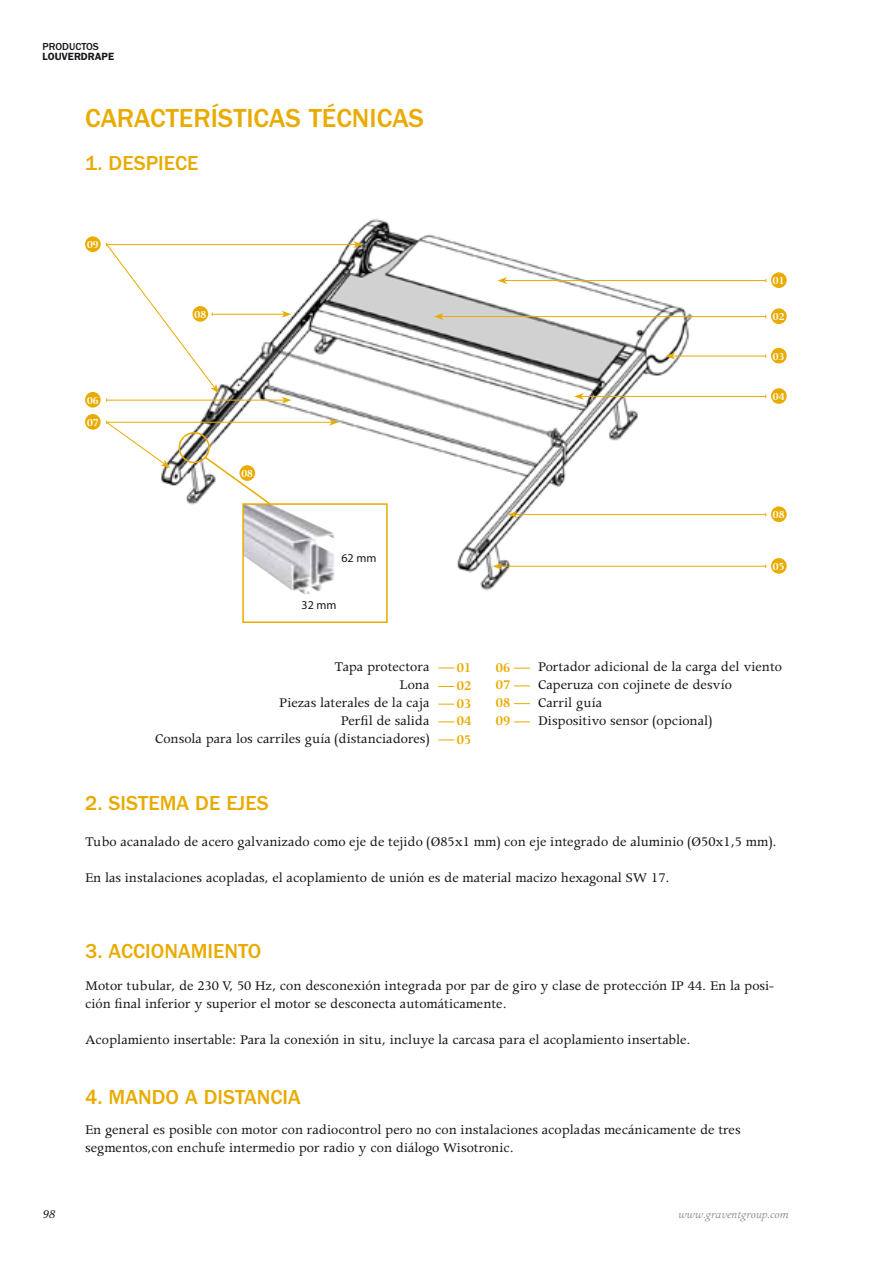
<style>
.page{position:relative;width:893px;height:1263px;background:#fff}
.page>*{position:absolute;margin:0;border:0;box-sizing:border-box;transform-origin:0 0}
.t1{font:500 27px "Franklin Gothic";color:#e9ab00}
.t2{font:500 21px "Franklin Gothic";color:#e9ab00}
.t3{font:15px/18px "Apollo";color:#1a171c}
.t4{font:600 15px/18px "Apollo";letter-spacing:.01em;color:#e9ab00;text-align:justify}
.t5{font:italic 13.5px "Apollo";color:#1a171c}
.t6{font:600 12px "Apollo";letter-spacing:.01em;color:#fff}
.t7{font:italic 12px "Apollo";color:#8e8d8b}
.t8{font:12px "Myriad Pro";color:#1a171c}
.t9{font:600 10.5px "Franklin Gothic";color:#1a171c}
.t10{font:500 10.5px "Franklin Gothic";color:#1a171c}
</style>
<div class="page">
<img style="left:161px;top:219px;width:535px;height:372px">
<hr style="left:505px;top:280px;width:261px;height:1px;background:#e9ab00">
<svg style="left:497px;top:277px;width:10px;height:7px"></svg>
<hr style="left:441px;top:316px;width:325px;height:1px;background:#e9ab00">
<svg style="left:434px;top:313px;width:9px;height:7px"></svg>
<hr style="left:673px;top:356px;width:93px;height:1px;background:#e9ab00">
<svg style="left:665px;top:353px;width:10px;height:6px"></svg>
<hr style="left:581px;top:396px;width:185px;height:1px;background:#e9ab00">
<svg style="left:574px;top:393px;width:10px;height:7px"></svg>
<hr style="left:515px;top:514px;width:251px;height:1px;background:#e9ab00">
<svg style="left:508px;top:511px;width:9px;height:7px"></svg>
<hr style="left:500px;top:566px;width:266px;height:1px;background:#e9ab00">
<svg style="left:493px;top:563px;width:9px;height:7px"></svg>
<div style="left:771px;top:272px;width:16px;height:16px;background:#e9ab00;border-radius:50%"></div>
<div style="left:771px;top:308px;width:16px;height:16px;background:#e9ab00;border-radius:50%"></div>
<div style="left:771px;top:348px;width:16px;height:15px;background:#e9ab00;border-radius:50%"></div>
<div style="left:771px;top:388px;width:16px;height:16px;background:#e9ab00;border-radius:50%"></div>
<div style="left:771px;top:506px;width:16px;height:16px;background:#e9ab00;border-radius:50%"></div>
<div style="left:771px;top:558px;width:16px;height:16px;background:#e9ab00;border-radius:50%"></div>
<hr style="left:107px;top:422px;width:225px;height:1px;background:#e9ab00">
<svg style="left:329px;top:419px;width:10px;height:7px"></svg>
<svg style="left:106px;top:421px;width:64px;height:47px"></svg>
<hr style="left:107px;top:400px;width:177px;height:1px;background:#e9ab00">
<svg style="left:282px;top:397px;width:9px;height:7px"></svg>
<hr style="left:212px;top:314px;width:72px;height:1px;background:#e9ab00">
<svg style="left:282px;top:311px;width:9px;height:7px"></svg>
<hr style="left:107px;top:244px;width:249px;height:1px;background:#e9ab00">
<svg style="left:353px;top:241px;width:10px;height:7px"></svg>
<svg style="left:106px;top:243px;width:113px;height:159px"></svg>
<div style="left:85px;top:414px;width:16px;height:16px;background:#e9ab00;border-radius:50%"></div>
<div style="left:85px;top:392px;width:16px;height:16px;background:#e9ab00;border-radius:50%"></div>
<div style="left:192px;top:306px;width:16px;height:16px;background:#e9ab00;border-radius:50%"></div>
<div style="left:85px;top:236px;width:16px;height:16px;background:#e9ab00;border-radius:50%"></div>
<img style="left:245px;top:506px;width:89px;height:89px">
<div style="left:242px;top:503px;width:146px;height:120px;border:2px solid #e9ab00"></div>
<svg style="left:203px;top:455px;width:69px;height:51px"></svg>
<div style="left:179px;top:432px;width:31px;height:31px;border:2px solid #e9ab00;border-radius:50%"></div>
<div style="left:239px;top:465px;width:16px;height:16px;background:#e9ab00;border-radius:50%"></div>
<svg style="left:514px;top:668px;width:16px;height:1px"></svg>
<svg style="left:514px;top:685px;width:16px;height:1px"></svg>
<svg style="left:514px;top:703px;width:16px;height:1px"></svg>
<svg style="left:514px;top:721px;width:16px;height:1px"></svg>
<svg style="left:438px;top:668px;width:16px;height:1px"></svg>
<svg style="left:438px;top:686px;width:16px;height:1px"></svg>
<svg style="left:438px;top:704px;width:16px;height:1px"></svg>
<svg style="left:438px;top:721px;width:16px;height:1px"></svg>
<svg style="left:438px;top:739px;width:16px;height:1px"></svg>
<p class="t10" style="left:43px;top:41px;width:58px">PRODUCTOS</p>
<p class="t9" style="left:43px;top:51px;width:73px">LOUVERDRAPE</p>
<h1 class="t1" style="left:85px;top:102px;width:31px">CARACTERÍSTICAS</h1>
<h1 class="t1" style="left:309px;top:102px;width:43px">TÉCNICAS</h1>
<h2 class="t2" style="left:85px;top:151px;width:49px">1. DESPIECE</h2>
<p class="t6" style="left:87px;top:238px;width:13px">09</p>
<p class="t6" style="left:87px;top:394px;width:13px">06</p>
<p class="t6" style="left:87px;top:416px;width:13px">07</p>
<p class="t6" style="left:194px;top:308px;width:13px">08</p>
<p class="t6" style="left:241px;top:467px;width:13px">08</p>
<p class="t8" style="left:341px;top:550px;width:36px">62 mm</p>
<p class="t8" style="left:301px;top:598px;width:36px">32 mm</p>
<p class="t6" style="left:773px;top:274px;width:13px">01</p>
<p class="t6" style="left:773px;top:310px;width:13px">02</p>
<p class="t6" style="left:773px;top:350px;width:13px">03</p>
<p class="t6" style="left:773px;top:390px;width:13px">04</p>
<p class="t6" style="left:773px;top:508px;width:13px">08</p>
<p class="t6" style="left:773px;top:560px;width:13px">05</p>
<p class="t3" style="left:155px;top:658px;width:276px;text-align:right">Tapa protectora<br>Lona<br>Piezas laterales de la caja<br>Perfil de salida<br>Consola para los carriles guía (distanciadores)</p>
<p class="t3" style="left:538px;top:658px;width:245px">Portador adicional de la carga del viento<br>Caperuza con cojinete de desvío<br>Carril guía<br>Dispositivo sensor (opcional)</p>
<p class="t4" style="left:457px;top:658px;width:16px">01<br>02<br>03<br>04<br>05</p>
<p class="t4" style="left:496px;top:659px;width:16px">06<br>07<br>08<br>09</p>
<h2 class="t2" style="left:85px;top:792px;width:46px">2. SISTE</h2>
<h2 class="t2" style="left:160px;top:792px;width:98px">MA DE EJES</h2>
<p class="t3" style="left:85px;top:833px;width:693px">Tubo acanalado de acero galvanizado como eje de tejido (Ø85x1 mm) con eje integrado de aluminio (Ø50x1,5 mm).</p>
<p class="t3" style="left:85px;top:869px;width:586px">En las instalaciones acopladas, el acoplamiento de unión es de material macizo hexagonal SW 17.</p>
<h2 class="t2" style="left:85px;top:939px;width:49px">3. ACCIONA</h2>
<h2 class="t2" style="left:191px;top:939px;width:29px">MIENTO</h2>
<p class="t3" style="left:85px;top:977px;width:690px">Motor tubular, de 230 V, 50 Hz, con desconexión integrada por par de giro y clase de protección IP 44. En la posi&shy;ción final inferior y superior el motor se desconecta automáticamente.</p>
<p class="t3" style="left:85px;top:1031px;width:607px">Acoplamiento insertable: Para la conexión in situ, incluye la carcasa para el acoplamiento insertable.</p>
<h2 class="t2" style="left:85px;top:1086px;width:55px">4. MANDO</h2>
<h2 class="t2" style="left:185px;top:1086px;width:31px">A DISTANCIA</h2>
<p class="t5" style="left:43px;top:1207px;width:14px">98</p>
<p class="t3" style="left:85px;top:1121px;width:657px">En general es posible con motor con radiocontrol pero no con instalaciones acopladas mecánicamente de tres segmentos,con enchufe intermedio por radio y con diálogo Wisotronic.</p>
<p class="t7" style="left:678px;top:1208px;width:112px">www.graventgroup.com</p>
</div>
